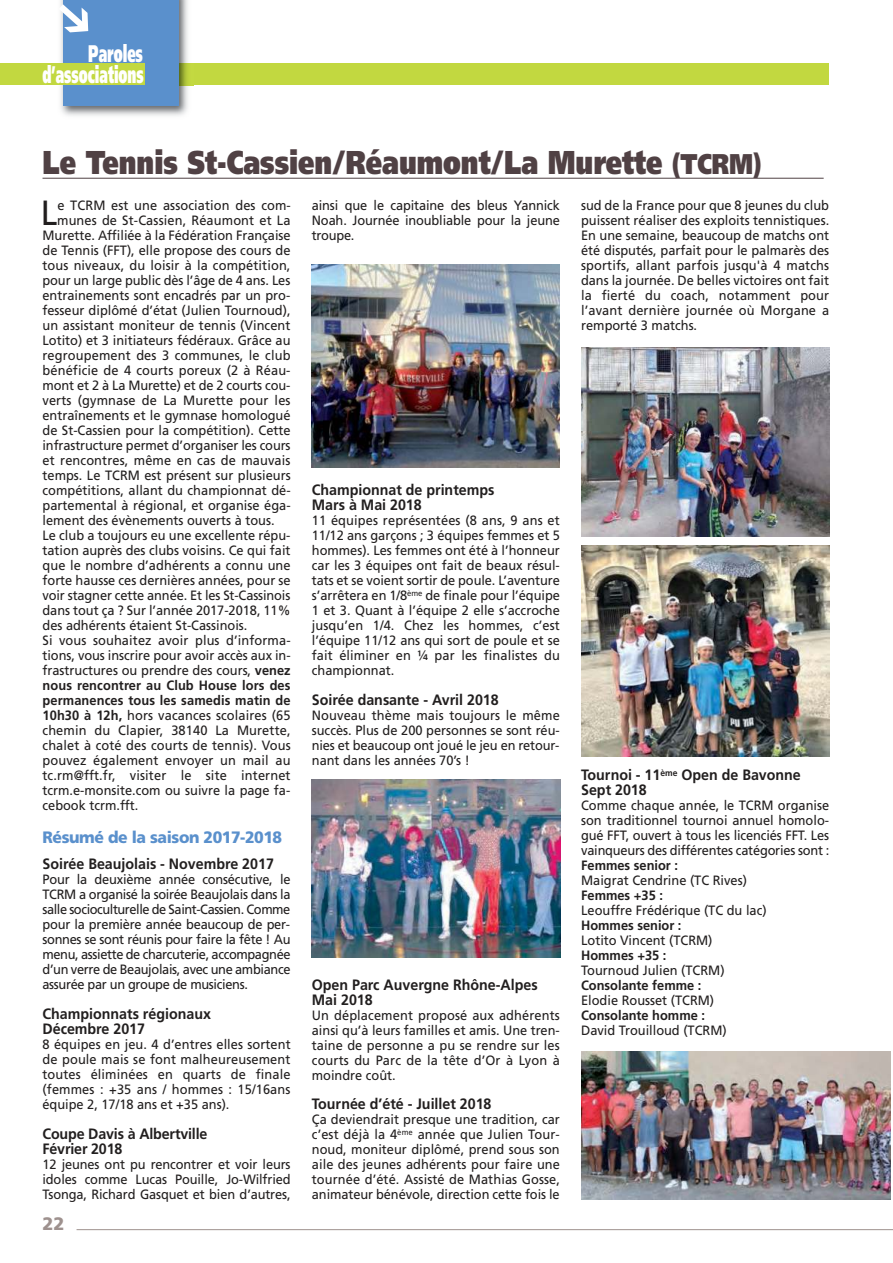
<style>
.page{position:relative;width:893px;height:1263px;background:#fff}
.page>*{position:absolute;margin:0;border:0;box-sizing:border-box;transform-origin:0 0}
.t1{font:34.95px "Frutiger";color:#221f1f;scale:.95 1}
.t2{font:900 33px "Frutiger";color:#504144;scale:.79 1}
.t3{font:900 24px/21.5px "Frutiger";color:#fff;text-align:right;scale:.55 1}
.t4{font:900 18px "Frutiger";color:#9e918e}
.t5{font:900 16.5px "Frutiger";letter-spacing:-.025em;color:#5a90cc;scale:.95 1}
.t6{font:700 15px/15px "Frutiger";color:#221f1f;scale:.95 1}
.t7{font:13.5px/15px "Frutiger";color:#221f1f;text-align:justify;scale:.95 1}
.t8{font:700 13.5px "Frutiger";color:#221f1f;scale:.95 1}
.s1{font-size:28.5px}
.s2{font-weight:700}
</style>
<div class="page">
<div style="left:130px;top:64px;width:699px;height:21px;background:#c2d840"></div>
<hr style="left:77px;top:1229px;width:816px;height:1px;background:#9e918e">
<img style="left:55px;top:0;width:138px;height:116px">
<img style="left:179px;top:64px;width:14px;height:21px">
<div style="left:64px;top:0;width:115px;height:106px;background:#5a90cc"></div>
<div style="left:0;top:64px;width:145px;height:21px;background:#c2d840"></div>
<hr style="left:43px;top:178px;width:781px;height:1px;background:#504144">
<img style="left:312px;top:264px;width:248px;height:204px">
<img style="left:312px;top:780px;width:249px;height:177px">
<img style="left:581px;top:348px;width:248px;height:188px">
<img style="left:581px;top:546px;width:248px;height:211px">
<img style="left:581px;top:1051px;width:310px;height:148px">
<svg style="left:55px;top:0;width:9px;height:41px"></svg>
<h3 class="t3" style="left:42px;top:44px;width:186px">Paroles d’associations</h3>
<h2 class="t2" style="left:43px;top:149px;width:912px">Le Tennis St-Cassien/Réaumont/La Murette <span class="s1">(TCRM)</span></h2>
<p class="t7" style="left:581px;top:199px;width:263px">sud de la France pour que 8 jeunes du club puissent réaliser des exploits tennistiques.<br>En une semaine, beaucoup de matchs ont été disputés, parfait pour le palmarès des sportifs, allant parfois jusqu'à 4 matchs dans la journée. De belles victoires ont fait la fierté du coach, notamment pour l’avant dernière journée où Morgane a remporté 3 matchs.</p>
<h1 class="t1" style="left:41px;top:198px;width:19px">L</h1>
<p class="t7" style="left:57px;top:199px;width:247px">e TCRM est une association des com-</p>
<p class="t7" style="left:312px;top:199px;width:263px">ainsi que le capitaine des bleus Yannick Noah. Journée inoubliable pour la jeune troupe.</p>
<p class="t7" style="left:57px;top:214px;width:247px">munes de St-Cassien, Réaumont et La</p>
<p class="t7" style="left:43px;top:229px;width:263px">Murette. Affiliée à la Fédération Française</p>
<p class="t7" style="left:43px;top:244px;width:263px">de Tennis (FFT), elle propose des cours de</p>
<p class="t7" style="left:43px;top:259px;width:263px">tous niveaux, du loisir à la compétition,</p>
<p class="t7" style="left:43px;top:274px;width:262px">pour un large public dès l’âge de 4 ans. Les</p>
<p class="t7" style="left:43px;top:289px;width:262px">entrainements sont encadrés par un pro-</p>
<p class="t7" style="left:43px;top:304px;width:263px">fesseur diplômé d’état (Julien Tournoud),</p>
<p class="t7" style="left:43px;top:319px;width:263px">un assistant moniteur de tennis (Vincent</p>
<p class="t7" style="left:43px;top:334px;width:263px">Lotito) et 3 initiateurs fédéraux. Grâce au</p>
<p class="t7" style="left:43px;top:349px;width:263px">regroupement des 3 communes, le club</p>
<p class="t7" style="left:43px;top:364px;width:263px">bénéficie de 4 courts poreux (2 à Réau-</p>
<p class="t7" style="left:43px;top:379px;width:262px">mont et 2 à La Murette) et de 2 courts cou-</p>
<p class="t7" style="left:43px;top:394px;width:263px">verts (gymnase de La Murette pour les</p>
<p class="t7" style="left:43px;top:409px;width:263px">entraînements et le gymnase homologué</p>
<p class="t7" style="left:43px;top:424px;width:263px">de St-Cassien pour la compétition). Cette</p>
<p class="t7" style="left:43px;top:439px;width:263px">infrastructure permet d’organiser les cours</p>
<p class="t7" style="left:43px;top:454px;width:263px">et rencontres, même en cas de mauvais</p>
<p class="t7" style="left:43px;top:469px;width:263px">temps. Le TCRM est présent sur plusieurs</p>
<p class="t7" style="left:43px;top:484px;width:263px">compétitions, allant du championnat dé-</p>
<p class="t7" style="left:43px;top:499px;width:263px">partemental à régional, et organise éga-</p>
<p class="t7" style="left:43px;top:514px;width:246px">lement des évènements ouverts à tous.</p>
<p class="t7" style="left:43px;top:529px;width:263px">Le club a toujours eu une excellente répu-</p>
<p class="t7" style="left:43px;top:544px;width:263px">tation auprès des clubs voisins. Ce qui fait</p>
<p class="t7" style="left:43px;top:559px;width:263px">que le nombre d’adhérents a connu une</p>
<p class="t7" style="left:43px;top:574px;width:263px">forte hausse ces dernières années, pour se</p>
<p class="t7" style="left:43px;top:589px;width:262px">voir stagner cette année. Et les St-Cassinois</p>
<p class="t7" style="left:43px;top:604px;width:263px">dans tout ça ? Sur l’année 2017-2018, 11%</p>
<p class="t7" style="left:43px;top:619px;width:217px">des adhérents étaient St-Cassinois.</p>
<p class="t7" style="left:43px;top:634px;width:263px">Si vous souhaitez avoir plus d’informa-</p>
<p class="t7" style="left:43px;top:649px;width:263px">tions, vous inscrire pour avoir accès aux in-</p>
<p class="t7" style="left:43px;top:664px;width:263px">frastructures ou prendre des cours, <span class="s2">venez</span></p>
<p class="t8" style="left:43px;top:680px;width:263px">nous rencontrer au Club House lors des</p>
<p class="t8" style="left:43px;top:695px;width:263px">permanences tous les samedis matin de</p>
<p class="t7" style="left:43px;top:709px;width:263px"><span class="s2">10h30 à 12h,</span> hors vacances scolaires (65</p>
<p class="t7" style="left:43px;top:724px;width:263px">chemin du Clapier, 38140 La Murette,</p>
<p class="t7" style="left:43px;top:739px;width:263px">chalet à coté des courts de tennis). Vous</p>
<p class="t7" style="left:43px;top:754px;width:263px">pouvez également envoyer un mail au</p>
<p class="t7" style="left:43px;top:769px;width:263px">tc.rm@fft.fr, visiter le site internet</p>
<p class="t7" style="left:43px;top:784px;width:262px">tcrm.e-monsite.com ou suivre la page fa-</p>
<p class="t7" style="left:43px;top:799px;width:102px">cebook tcrm.fft.</p>
<p class="t5" style="left:43px;top:828px;width:254px">Résumé de la saison 2017-2018</p>
<p class="t6" style="left:43px;top:857px;width:245px">Soirée Beaujolais - Novembre 2017</p>
<p class="t7" style="left:43px;top:872px;width:263px">Pour la deuxième année consécutive, le TCRM a organisé la soirée Beaujolais dans la salle socioculturelle de Saint-Cassien. Comme pour la première année beaucoup de per&shy;sonnes se sont réunis pour faire la fête ! Au menu, assiette de charcuterie, accompagnée d’un verre de Beaujolais, avec une ambiance assurée par un groupe de musiciens.</p>
<p class="t6" style="left:43px;top:1007px;width:179px">Championnats régionaux<br>Décembre 2017</p>
<p class="t7" style="left:42px;top:1037px;width:263px">8 équipes en jeu. 4 d’entres elles sortent de poule mais se font malheureusement toutes éliminées en quarts de finale (femmes : +35 ans / hommes : 15/16ans équipe 2, 17/18 ans et +35 ans).</p>
<p class="t6" style="left:43px;top:1127px;width:175px">Coupe Davis à Albertville<br>Février 2018</p>
<p class="t7" style="left:43px;top:1157px;width:263px">12 jeunes ont pu rencontrer et voir leurs idoles comme Lucas Pouille, Jo-Wilfried Tsonga, Richard Gasquet et bien d’autres,</p>
<p class="t6" style="left:312px;top:483px;width:194px">Championnat de printemps<br>Mars à Mai 2018</p>
<p class="t7" style="left:312px;top:514px;width:263px">11 équipes représentées (8 ans, 9 ans et 11/12 ans garçons ; 3 équipes femmes et 5 hommes). Les femmes ont été à l’honneur car les 3 équipes ont fait de beaux résul&shy;tats et se voient sortir de poule. L’aventure s’arrêtera en 1/8<sup>ème</sup> de finale pour l’équipe 1 et 3. Quant à l’équipe 2 elle s’accroche jusqu’en 1/4. Chez les hommes, c’est l’équipe 11/12 ans qui sort de poule et se fait éliminer en ¼ par les finalistes du championnat.</p>
<p class="t6" style="left:312px;top:693px;width:198px">Soirée dansante - Avril 2018</p>
<p class="t7" style="left:312px;top:709px;width:263px">Nouveau thème mais toujours le même succès. Plus de 200 personnes se sont réu&shy;nies et beaucoup ont joué le jeu en retour&shy;nant dans les années 70’s !</p>
<p class="t6" style="left:581px;top:768px;width:233px">Tournoi - 11<sup>ème</sup> Open de Bavonne<br>Sept 2018</p>
<p class="t7" style="left:581px;top:799px;width:263px">Comme chaque année, le TCRM organise son traditionnel tournoi annuel homolo&shy;gué FFT, ouvert à tous les licenciés FFT. Les vainqueurs des différentes catégories sont :</p>
<p class="t8" style="left:581px;top:860px;width:103px">Femmes senior :</p>
<p class="t7" style="left:581px;top:874px;width:176px">Maigrat Cendrine (TC Rives)</p>
<p class="t8" style="left:581px;top:890px;width:88px">Femmes +35 :</p>
<p class="t7" style="left:581px;top:904px;width:197px">Leouffre Frédérique (TC du lac)</p>
<p class="t8" style="left:581px;top:920px;width:107px">Hommes senior :</p>
<p class="t7" style="left:581px;top:934px;width:140px">Lotito Vincent (TCRM)</p>
<p class="t8" style="left:581px;top:950px;width:91px">Hommes +35 :</p>
<p class="t7" style="left:581px;top:964px;width:153px">Tournoud Julien (TCRM)</p>
<p class="t8" style="left:581px;top:980px;width:128px">Consolante femme :</p>
<p class="t7" style="left:581px;top:994px;width:142px">Elodie Rousset (TCRM)</p>
<p class="t8" style="left:581px;top:1010px;width:132px">Consolante homme :</p>
<p class="t7" style="left:581px;top:1024px;width:155px">David Trouilloud (TCRM)</p>
<p class="t6" style="left:312px;top:978px;width:239px">Open Parc Auvergne Rhône-Alpes<br>Mai 2018</p>
<p class="t7" style="left:312px;top:1009px;width:263px">Un déplacement proposé aux adhérents ainsi qu’à leurs familles et amis. Une tren&shy;taine de personne a pu se rendre sur les courts du Parc de la tête d’Or à Lyon à moindre coût.</p>
<p class="t6" style="left:312px;top:1097px;width:191px">Tournée d’été - Juillet 2018</p>
<p class="t7" style="left:312px;top:1112px;width:263px">Ça deviendrait presque une tradition, car c’est déjà la 4<sup>ème</sup> année que Julien Tour&shy;noud, moniteur diplômé, prend sous son aile des jeunes adhérents pour faire une tournée d’été. Assisté de Mathias Gosse, animateur bénévole, direction cette fois le</p>
<h3 class="t4" style="left:43px;top:1214px;width:24px">22</h3>
</div>
